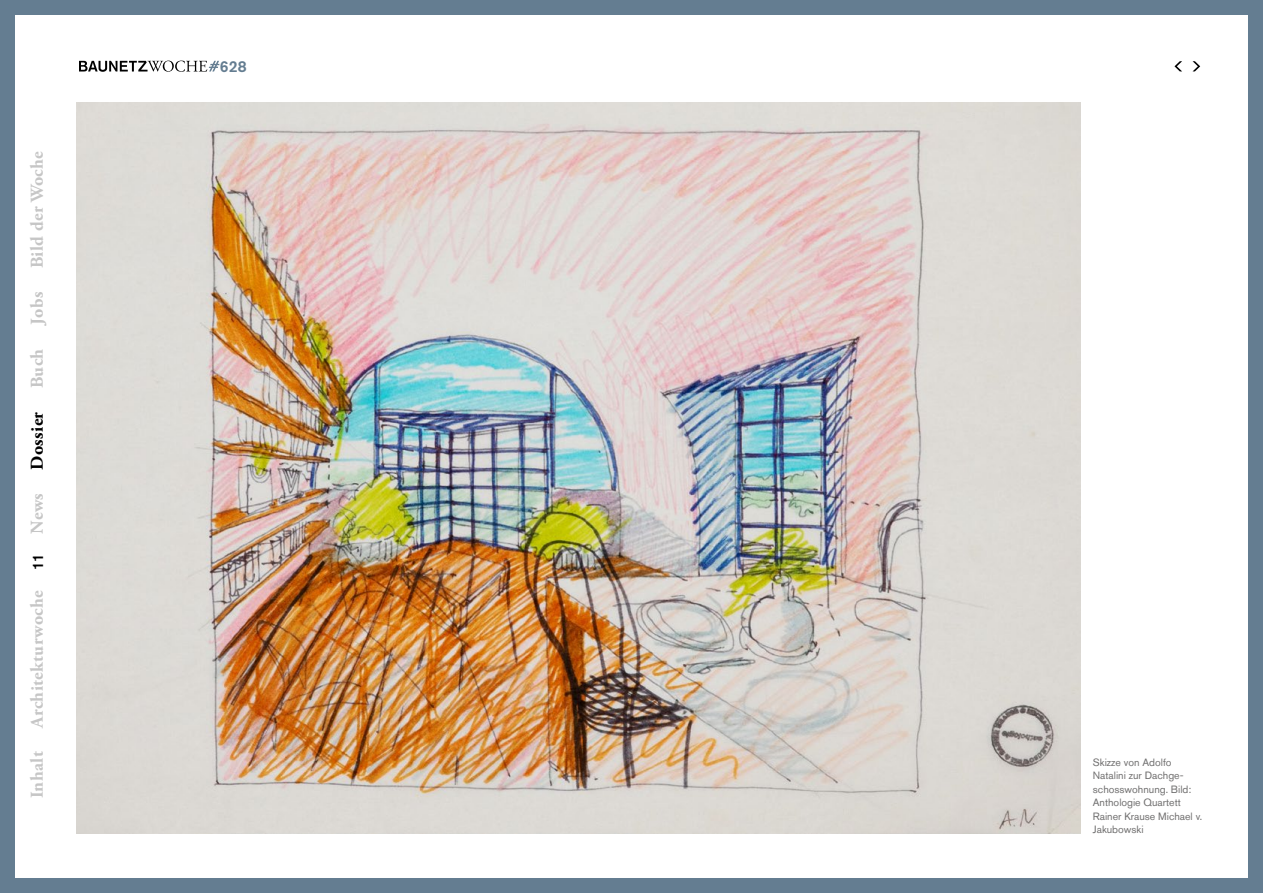
<style>
.page{position:relative;width:1263px;height:893px;background:#fff}
.page>*{position:absolute;margin:0;border:0;box-sizing:border-box;transform-origin:0 0}
.t1{font:700 18px "Adobe Garamond Pro";letter-spacing:.02em;color:#c6c6c6}
.t2{font:700 18px "Adobe Garamond Pro";letter-spacing:.02em;color:#000}
.t3{font:500 15.75px "Akzidenz Grotesk BQ";color:#647d91}
.t4{font:500 15px "Akzidenz Grotesk BQ";color:#000}
.t5{font:10.5px/13.5px "Akzidenz Grotesk BQ";color:#706f6f}
</style>
<div class="page">
<div style="left:0;top:0;width:1263px;height:893px;border:15px solid #647d91"></div>
<svg style="left:1192px;top:61px;width:8px;height:10px"></svg>
<svg style="left:1174px;top:61px;width:8px;height:10px"></svg>
<img style="left:77px;top:102px;width:1003px;height:731px">
<svg style="left:79px;top:61px;width:140px;height:11px"></svg>
<h1 class="t1" style="left:27px;top:268px;width:119px;rotate:-90deg">Bild der Woche</h1>
<h1 class="t1" style="left:27px;top:325px;width:34px;rotate:-90deg">Jobs</h1>
<h1 class="t1" style="left:27px;top:388px;width:41px;rotate:-90deg">Buch</h1>
<h1 class="t2" style="left:27px;top:470px;width:59px;rotate:-90deg">Dossier</h1>
<h1 class="t1" style="left:27px;top:534px;width:42px;rotate:-90deg">News</h1>
<h3 class="t4" style="left:29px;top:570px;width:18px;rotate:-90deg">11</h3>
<h1 class="t1" style="left:27px;top:728px;width:139px;rotate:-90deg">Architekturwoche</h1>
<h1 class="t1" style="left:27px;top:798px;width:49px;rotate:-90deg">Inhalt</h1>
<h2 class="t3" style="left:220px;top:56px;width:28px">628</h2>
<p class="t5" style="left:1093px;top:755px;width:111px">Skizze von Adolfo<br>Natalini zur Dachge&shy;schosswohnung. Bild:<br>Anthologie Quartett<br>Rainer Krause Michael v.<br>Jakubowski</p>
</div>
